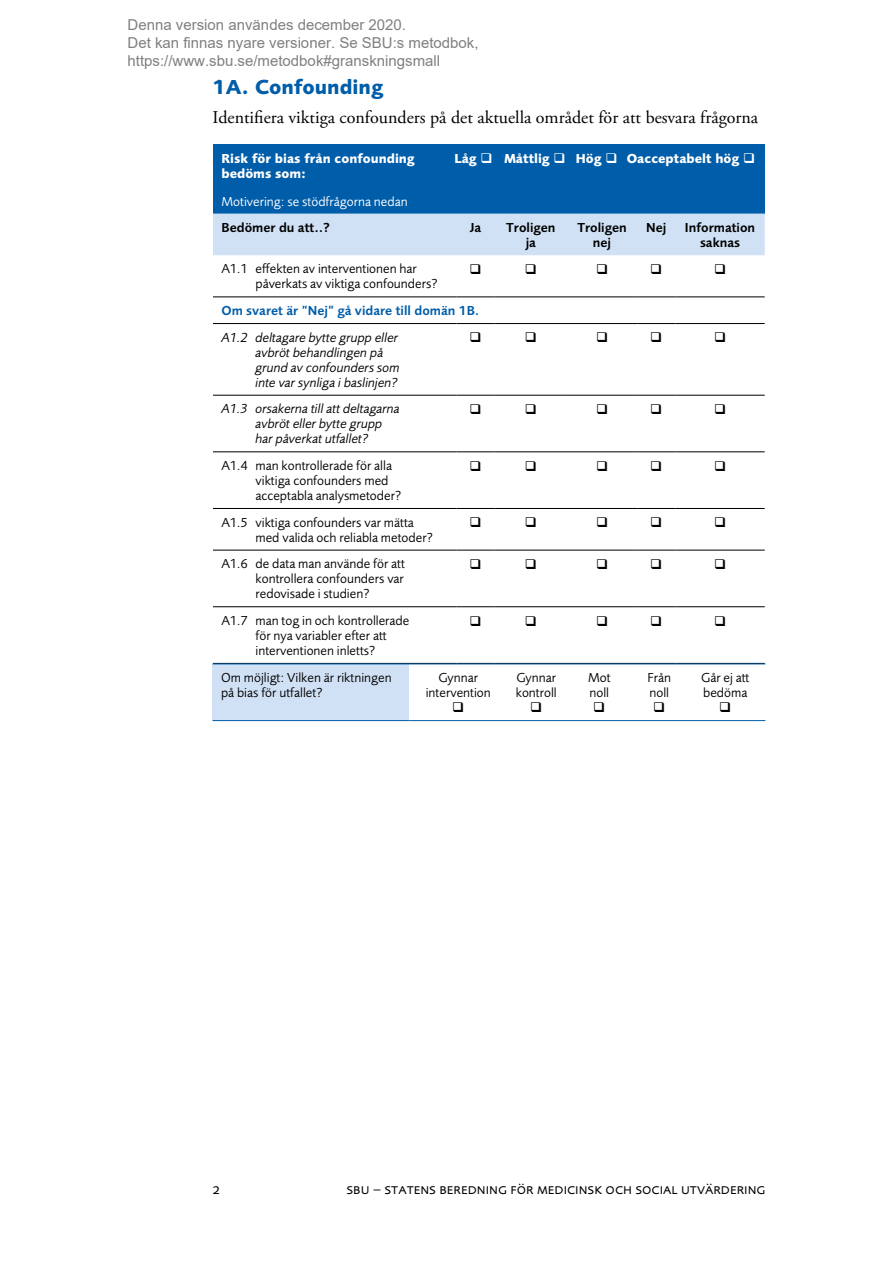
<style>
.page{position:relative;width:893px;height:1263px;background:#fff}
.page>*{position:absolute;margin:0;border:0;box-sizing:border-box;transform-origin:0 0}
.t1{font:700 21px "Foundry Sans";color:#005da9}
.t2{font:18px "Adobe Garamond Pro";color:#000}
.t3{font:15px/18px "Arial";color:#808080}
.t4{font:15px "Foundry Sans Expert";color:#000}
.Tabelltext{font:13.5px/15px "Foundry Sans";color:#000}
.Tabelltext-2{font:italic 13.5px/15px "Foundry Sans";color:#000}
.Tabelltext-3{font:700 13.5px "Foundry Sans";color:#fff}
.Tabellhuvudrubrik{font:600 13.5px/15px "Foundry Sans";color:#000;text-align:center}
.Tabelltext-4{font:600 13.5px "Foundry Sans";color:#005da9}
.Tabelltext-5{font:13.5px "Foundry Sans";color:#fff}
</style>
<div class="page">
<div style="left:213px;top:144px;width:552px;height:70px;background:#005da9"></div>
<div style="left:213px;top:214px;width:552px;height:41px;background:#d1e1f5"></div>
<hr style="left:213px;top:297px;width:243px;height:1px;background:#000">
<hr style="left:456px;top:297px;width:39px;height:1px;background:#000">
<hr style="left:495px;top:297px;width:72px;height:1px;background:#000">
<hr style="left:567px;top:297px;width:70px;height:1px;background:#000">
<hr style="left:637px;top:297px;width:38px;height:1px;background:#000">
<hr style="left:675px;top:297px;width:90px;height:1px;background:#000">
<hr style="left:213px;top:323px;width:243px;height:1px;background:#000">
<hr style="left:456px;top:323px;width:39px;height:1px;background:#000">
<hr style="left:495px;top:323px;width:72px;height:1px;background:#000">
<hr style="left:567px;top:323px;width:70px;height:1px;background:#000">
<hr style="left:637px;top:323px;width:38px;height:1px;background:#000">
<hr style="left:675px;top:323px;width:90px;height:1px;background:#000">
<hr style="left:213px;top:395px;width:243px;height:1px;background:#000">
<hr style="left:456px;top:395px;width:39px;height:1px;background:#000">
<hr style="left:495px;top:395px;width:72px;height:1px;background:#000">
<hr style="left:567px;top:395px;width:70px;height:1px;background:#000">
<hr style="left:637px;top:395px;width:38px;height:1px;background:#000">
<hr style="left:675px;top:395px;width:90px;height:1px;background:#000">
<hr style="left:213px;top:508px;width:243px;height:1px;background:#000">
<hr style="left:456px;top:508px;width:39px;height:1px;background:#000">
<hr style="left:495px;top:508px;width:72px;height:1px;background:#000">
<hr style="left:567px;top:508px;width:70px;height:1px;background:#000">
<hr style="left:637px;top:508px;width:38px;height:1px;background:#000">
<hr style="left:675px;top:508px;width:90px;height:1px;background:#000">
<hr style="left:213px;top:550px;width:243px;height:1px;background:#000">
<hr style="left:456px;top:550px;width:39px;height:1px;background:#000">
<hr style="left:495px;top:550px;width:72px;height:1px;background:#000">
<hr style="left:567px;top:550px;width:70px;height:1px;background:#000">
<hr style="left:637px;top:550px;width:38px;height:1px;background:#000">
<hr style="left:675px;top:550px;width:90px;height:1px;background:#000">
<hr style="left:213px;top:452px;width:243px;height:1px;background:#000">
<hr style="left:456px;top:452px;width:39px;height:1px;background:#000">
<hr style="left:495px;top:452px;width:72px;height:1px;background:#000">
<hr style="left:567px;top:452px;width:70px;height:1px;background:#000">
<hr style="left:637px;top:452px;width:38px;height:1px;background:#000">
<hr style="left:675px;top:452px;width:90px;height:1px;background:#000">
<hr style="left:213px;top:606px;width:243px;height:1px;background:#000">
<hr style="left:456px;top:606px;width:39px;height:1px;background:#000">
<hr style="left:495px;top:606px;width:72px;height:1px;background:#000">
<hr style="left:567px;top:606px;width:70px;height:1px;background:#000">
<hr style="left:637px;top:606px;width:38px;height:1px;background:#000">
<hr style="left:675px;top:606px;width:90px;height:1px;background:#000">
<div style="left:213px;top:664px;width:196px;height:57px;background:#d1e1f5"></div>
<hr style="left:213px;top:663px;width:196px;height:1px;background:#005da9">
<hr style="left:409px;top:663px;width:356px;height:1px;background:#005da9">
<hr style="left:213px;top:720px;width:196px;height:1px;background:#005da9">
<hr style="left:409px;top:720px;width:356px;height:1px;background:#005da9">
<p class="t3" style="left:128px;top:15px;width:352px">Denna version användes december 2020.<br>Det kan finnas nyare versioner. Se SBU:s metodbok, https://www.sbu.se/metodbok#granskningsmall</p>
<h3 class="t1" style="left:213px;top:75px;width:172px">1A. Confounding</h3>
<p class="t2" style="left:213px;top:106px;width:547px">Identifiera viktiga confounders på det aktuella området för att besvara frågorna</p>
<p class="Tabelltext-3" style="left:221px;top:150px;width:195px">Risk för bias från confounding</p>
<p class="Tabelltext-3" style="left:454px;top:150px;width:302px">Låg ❑ Måttlig ❑ Hög ❑ Oacceptabelt hög ❑</p>
<p class="Tabelltext-3" style="left:221px;top:165px;width:86px">bedöms som:</p>
<p class="Tabelltext-5" style="left:221px;top:193px;width:188px">Motivering: se stödfrågorna nedan</p>
<p class="Tabellhuvudrubrik" style="left:221px;top:220px;width:110px">Bedömer du att..?</p>
<p class="Tabellhuvudrubrik" style="left:470px;top:220px;width:13px">Ja</p>
<p class="Tabellhuvudrubrik" style="left:506px;top:220px;width:51px">Troligen ja</p>
<p class="Tabellhuvudrubrik" style="left:577px;top:220px;width:51px">Troligen nej</p>
<p class="Tabellhuvudrubrik" style="left:646px;top:220px;width:22px">Nej</p>
<p class="Tabellhuvudrubrik" style="left:685px;top:220px;width:72px">Information saknas</p>
<p class="Tabelltext" style="left:255px;top:261px;width:184px;text-indent:-34px">A1.1 effekten av interventionen har påverkats av viktiga confounders?</p>
<p class="Tabelltext-4" style="left:221px;top:303px;width:259px">Om svaret är ”Nej” gå vidare till domän 1B.</p>
<p class="Tabelltext-2" style="left:255px;top:330px;width:146px;text-indent:-34px">A1.2 deltagare bytte grupp eller avbröt behandlingen på grund av confounders som inte var synliga i baslinjen?</p>
<p class="Tabelltext-2" style="left:255px;top:401px;width:146px;text-indent:-34px">A1.3 orsakerna till att deltagarna avbröt eller bytte grupp har påverkat utfallet?</p>
<p class="Tabelltext" style="left:255px;top:458px;width:147px;text-indent:-34px">A1.4 man kontrollerade för alla viktiga confounders med acceptabla analysmetoder?</p>
<p class="Tabelltext" style="left:255px;top:514px;width:179px;text-indent:-34px">A1.5 viktiga confounders var mätta med valida och reliabla metoder?</p>
<p class="Tabelltext" style="left:255px;top:556px;width:151px;text-align:justify;text-indent:-34px">A1.6 de data man använde för att kontrollera confounders var redovisade i studien?</p>
<p class="Tabelltext" style="left:255px;top:613px;width:155px;text-indent:-34px">A1.7 man tog in och kontrollerade för nya variabler efter att interventionen inletts?</p>
<p class="Tabelltext" style="left:221px;top:670px;width:172px">Om möjligt: Vilken är riktningen på bias för utfallet?</p>
<p class="Tabelltext" style="left:438px;top:670px;width:41px">Gynnar</p>
<p class="Tabelltext" style="left:516px;top:670px;width:41px">Gynnar</p>
<p class="Tabelltext" style="left:588px;top:670px;width:24px">Mot</p>
<p class="Tabelltext" style="left:647px;top:670px;width:25px">Från</p>
<p class="Tabelltext" style="left:701px;top:670px;width:50px">Går ej att</p>
<p class="Tabelltext" style="left:426px;top:685px;width:67px">intervention</p>
<p class="Tabelltext" style="left:516px;top:685px;width:43px">kontroll</p>
<p class="Tabelltext" style="left:589px;top:685px;width:21px">noll</p>
<p class="Tabelltext" style="left:649px;top:685px;width:21px">noll</p>
<p class="Tabelltext" style="left:703px;top:685px;width:46px">bedöma</p>
<p class="t4" style="left:213px;top:1180px;width:9px">2</p>
<p class="t4" style="left:346px;top:1180px;width:420px">sbu – statens beredning för medicinsk och social utvärdering</p>
</div>
